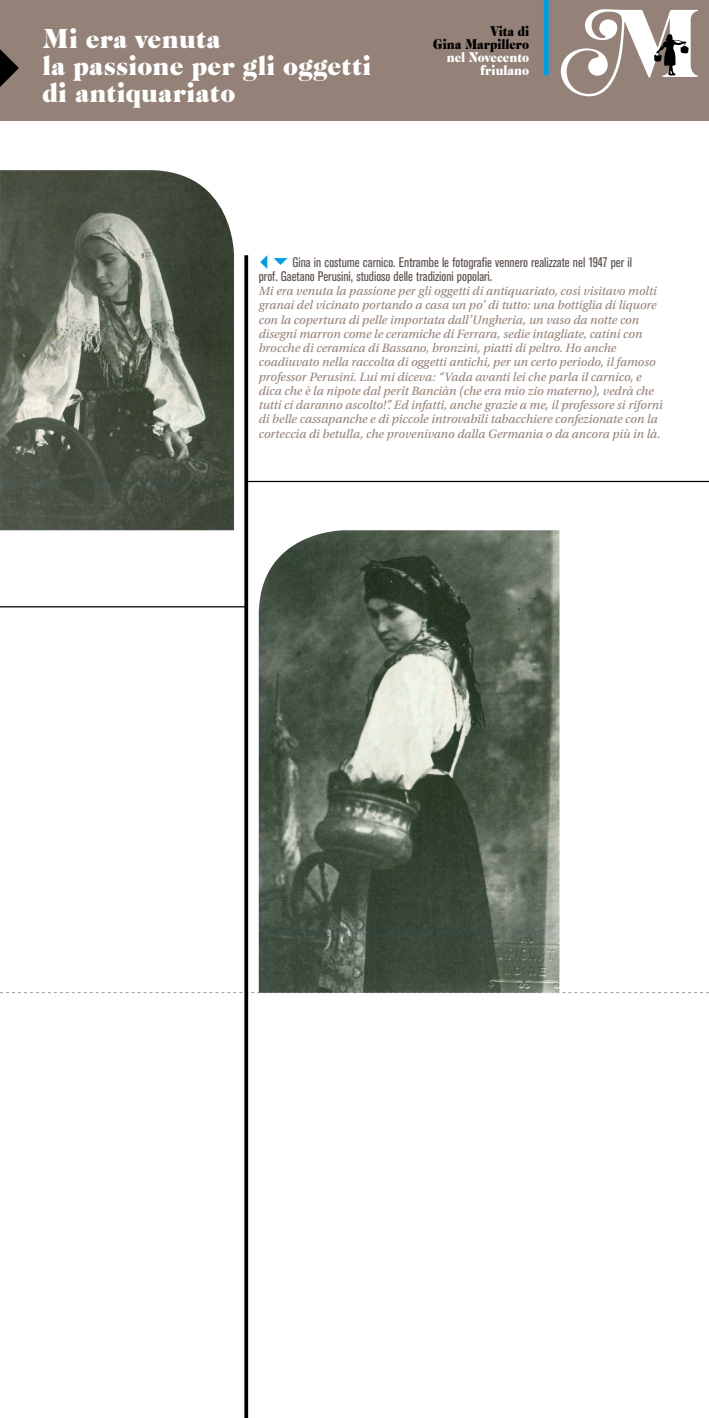
<style>
.page{position:relative;width:709px;height:1418px;background:#fff}
.page>*{position:absolute;margin:0;border:0;box-sizing:border-box;transform-origin:0 0}
.t1{font:25px/27px "Cabernet JF";letter-spacing:.01em;color:#fff}
.t2{font:condensed 13.75px/14.2px "Akzidenz Grotesk BE";color:#5a4f4a}
.t3{font:12.88px/13px "Cabernet JF";color:#000;text-align:right;scale:.91 1}
.t4{font:12.88px/13px "Cabernet JF";color:#fff;text-align:right;scale:.91 1}
.t5{font:italic 12.75px/14.2px "Utopia Std";color:#948177}
</style>
<div class="page">
<svg style="left:0;top:992px;width:709px;height:1px"></svg>
<img style="left:0;top:170px;width:234px;height:360px">
<div style="left:0;top:0;width:709px;height:120px;background:#948177"></div>
<svg style="left:561px;top:9px;width:137px;height:87px"></svg>
<svg style="left:244px;top:255px;width:4px;height:1162px;background:#191919"></svg>
<hr style="left:248px;top:481px;width:461px;height:1px;background:#000">
<div style="left:544px;top:0;width:5px;height:75px;background:#009ee0"></div>
<hr style="left:0;top:606px;width:246px;height:1px;background:#000">
<img style="left:259px;top:530px;width:300px;height:462px">
<svg style="left:0;top:49px;width:19px;height:38px"></svg>
<h1 class="t1" style="left:43px;top:24px;width:330px">Mi era venuta<br>la passione per gli oggetti di antiquariato</h1>
<p class="t3" style="left:433px;top:24px;width:107px">Vita di<br>Gina Marpillero</p>
<p class="t4" style="left:447px;top:50px;width:92px">nel Novecento friulano</p>
<p class="t2" style="left:259px;top:255px;width:375px;text-indent:34px">Gina in costume carnico. Entrambe le fotografie vennero realizzate nel 1947 per il prof. Gaetano Perusini, studioso delle tradizioni popolari.</p>
<p class="t5" style="left:259px;top:284px;width:405px">Mi era venuta la passione per gli oggetti di antiquariato, così visitavo molti granai del vicinato portando a casa un po’ di tutto: una bottiglia di liquore con la copertura di pelle importata dall’Ungheria, un vaso da notte con disegni marron come le ceramiche di Ferrara, sedie intagliate, catini con brocche di ceramica di Bassano, bronzini, piatti di peltro. Ho anche coadiuvato nella raccolta di oggetti antichi, per un certo periodo, il famoso professor Perusini. Lui mi diceva: “Vada avanti lei che parla il carnico, e dica che è la nipote dal perît Banciàn (che era mio zio materno), vedrà che tutti ci daranno ascolto!”. Ed infatti, anche grazie a me, il professore si rifornì di belle cassapanche e di piccole introvabili tabacchiere confezionate con la corteccia di betulla, che provenivano dalla Germania o da ancora più in là.</p>
</div>
